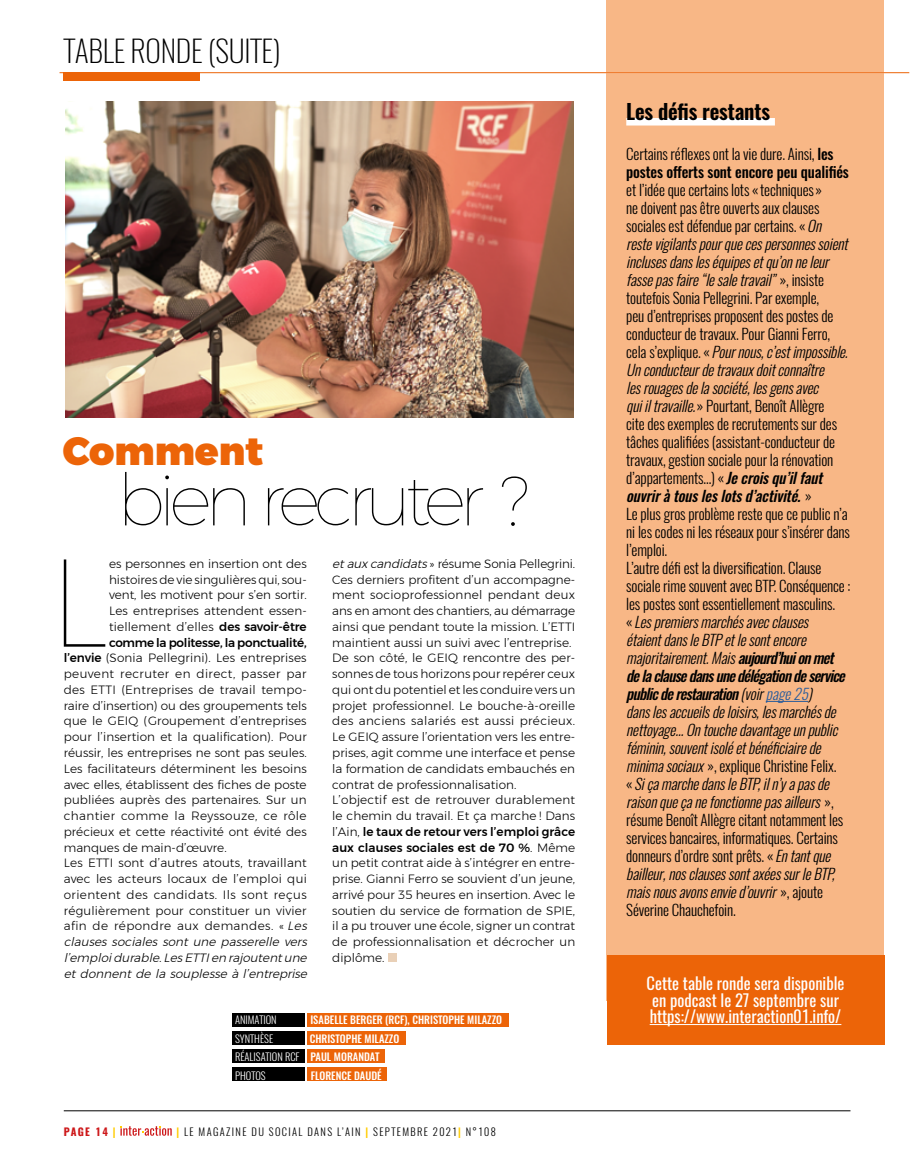
<style>
.page{position:relative;width:913px;height:1170px;background:#fff}
.page>*{position:absolute;margin:0;border:0;box-sizing:border-box;transform-origin:0 0}
.BODY{font:100 124.65px "Montserrat";color:#000}
.t1{font:100 72px "Montserrat";letter-spacing:-.09em;color:#000}
.t2{font:900 39px "Montserrat";color:#ec6408}
.t3{font:200 30px "Oswald";letter-spacing:-.01em;color:#000}
.Titre_colonne_soulig{font:600 21px "Oswald";letter-spacing:-.01em;color:#000}
.t4{font:16.5px/16.5px "Oswald";color:#fff}
.t5{font:300 15px/18px "Oswald";letter-spacing:-.01em;color:#000}
.t6{font:italic 300 15px/18px "Oswald";color:#000}
.TB___paragraphe_sans{font:300 12px/15.8px "Montserrat";letter-spacing:.01em;color:#000;text-align:justify}
.BODY-2{font:300 12px "Montserrat";letter-spacing:.005em;color:#000}
.BODY-3{font:300 12px "Montserrat";letter-spacing:.03em;color:#000}
.BODY-4{font:300 12px "Montserrat";letter-spacing:.025em;color:#000}
.BODY-5{font:500 12px "Montserrat";letter-spacing:-.02em;color:#000}
.t7{font:500 10.5px "Oswald";color:#fff}
.t8{font:300 10.5px "Oswald";letter-spacing:.13em;color:#000}
.t9{font:300 10.5px "Oswald";color:#fff}
.t10{font:700 10.5px "Oswald";letter-spacing:.13em;color:#cd1719}
.s1{font-weight:500}
.s2{font-style:italic}
.s3{color:#fc0}
.s4{font-weight:700;color:#fc0}
.s5{font-weight:500;font-style:italic}
.s6{font-style:normal}
.s7{color:#275b9b}
</style>
<div class="page">
<svg style="left:789px;top:955px;width:96px;height:157px"></svg>
<div style="left:884px;top:1110px;width:29px;height:59px;background:#fff"></div>
<div style="left:606px;top:0;width:278px;height:1000px;background:#f8b786"></div>
<div style="left:64px;top:72px;width:136px;height:9px;background:#ec6408"></div>
<hr style="left:60px;top:72px;width:849px;height:1px;background:#ec6408">
<hr style="left:64px;top:1110px;width:786px;height:1px;background:#000">
<img style="left:65px;top:101px;width:509px;height:317px">
<div style="left:388px;top:953px;width:8px;height:8px;background:#e9d0b7"></div>
<div style="left:626px;top:118px;width:149px;height:7px;background:#fff"></div>
<hr style="left:766px;top:701px;width:42px;height:1px;background:#275b9b">
<div style="left:232px;top:1013px;width:72px;height:13px;background:#000"></div>
<div style="left:307px;top:1013px;width:201px;height:13px;background:#ec6408"></div>
<div style="left:232px;top:1067px;width:72px;height:13px;background:#000"></div>
<div style="left:307px;top:1067px;width:80px;height:13px;background:#ec6408"></div>
<div style="left:232px;top:1049px;width:72px;height:13px;background:#000"></div>
<div style="left:232px;top:1031px;width:72px;height:13px;background:#000"></div>
<div style="left:307px;top:1049px;width:77px;height:13px;background:#ec6408"></div>
<div style="left:307px;top:1031px;width:98px;height:13px;background:#ec6408"></div>
<svg style="left:120px;top:1126px;width:52px;height:9px"></svg>
<div style="left:607px;top:955px;width:277px;height:89px;background:#ec6408"></div>
<hr style="left:650px;top:1024px;width:191px;height:1px;background:#fff">
<p class="t3" style="left:64px;top:25px;width:218px">TABLE RONDE (SUITE)</p>
<p class="t2" style="left:63px;top:419px;width:202px">Comment</p>
<p class="t1" style="left:117px;top:447px;width:413px">bien recruter ?</p>
<p class="BODY" style="left:48px;top:512px;width:63px">L</p>
<p class="BODY-2" style="left:109px;top:554px;width:199px">es personnes en insertion ont des</p>
<p class="BODY-2" style="left:109px;top:570px;width:199px">histoires de vie singulières qui, sou-</p>
<p class="BODY-2" style="left:109px;top:586px;width:199px">vent, les motivent pour s’en sortir.</p>
<p class="BODY-2" style="left:109px;top:602px;width:199px">Les entreprises attendent essen-</p>
<p class="BODY-2" style="left:109px;top:617px;width:199px">tiellement d’elles <span class="s1">des savoir-être</span></p>
<p class="BODY-5" style="left:109px;top:633px;width:199px">comme la politesse, la ponctualité,</p>
<p class="BODY-2" style="left:64px;top:649px;width:244px"><span class="s1">l’envie</span> (Sonia Pellegrini). Les entreprises</p>
<p class="BODY-3" style="left:64px;top:665px;width:244px">peuvent recruter en direct, passer par</p>
<p class="BODY-4" style="left:64px;top:680px;width:244px">des ETTI (Entreprises de travail tempo-</p>
<p class="BODY-2" style="left:64px;top:696px;width:244px">raire d’insertion) ou des groupements tels</p>
<p class="BODY-2" style="left:64px;top:712px;width:244px">que le GEIQ (Groupement d’entreprises</p>
<p class="BODY-2" style="left:64px;top:728px;width:244px">pour l’insertion et la qualification). Pour</p>
<p class="BODY-2" style="left:64px;top:743px;width:244px">réussir, les entreprises ne sont pas seules.</p>
<p class="BODY-2" style="left:64px;top:759px;width:244px">Les facilitateurs déterminent les besoins</p>
<p class="BODY-2" style="left:64px;top:775px;width:244px">avec elles, établissent des fiches de poste</p>
<p class="BODY-2" style="left:64px;top:791px;width:244px">publiées auprès des partenaires. Sur un</p>
<p class="BODY-3" style="left:64px;top:806px;width:244px">chantier comme la Reyssouze, ce rôle</p>
<p class="BODY-2" style="left:64px;top:822px;width:244px">précieux et cette réactivité ont évité des</p>
<p class="BODY-2" style="left:64px;top:838px;width:164px">manques de main-d’œuvre.</p>
<p class="TB___paragraphe_sans" style="left:64px;top:854px;width:248px;text-align:left">Les ETTI sont d’autres atouts, travaillant avec les acteurs locaux de l’emploi qui orientent des candidats. Ils sont reçus régulièrement pour constituer un vivier afin de répondre aux demandes. « <span class="s2">Les clauses sociales sont une passerelle vers l’emploidurable.LesETTIen rajoutentune etdonnentde la souplesse à l’entreprise</span></p>
<p class="TB___paragraphe_sans" style="left:332px;top:555px;width:244px"><span class="s2">etauxcandidats</span>» résume Sonia Pellegrini.<br>Ces derniers profitent d’un accompagne&shy;ment socioprofessionnel pendant deux ans en amont des chantiers, au démarrage ainsi que pendant toute la mission. L’ETTI maintient aussi un suivi avec l’entreprise.</p>
<p class="TB___paragraphe_sans" style="left:332px;top:650px;width:244px">De son côté, le GEIQ rencontre des per&shy;sonnes de tous horizons pour repérer ceux qui ont du potentiel et les conduire vers un projet professionnel. Le bouche-à-oreille des anciens salariés est aussi précieux.<br>Le GEIQ assure l’orientation vers les entre&shy;prises, agit comme une interface et pense la formation de candidats embauchés en contrat de professionnalisation.</p>
<p class="TB___paragraphe_sans" style="left:332px;top:791px;width:244px">L’objectif est de retrouver durablement le chemin du travail. Et ça marche ! Dans l’Ain, <span class="s1">le taux de retour vers l’emploi grâce aux clauses sociales est de 70 %</span>. Même un petit contrat aide à s’intégrer en entre&shy;prise. Gianni Ferro se souvient d’un jeune, arrivé pour 35 heures en insertion. Avec le soutien du service de formation de SPIE, il a pu trouver une école, signer un contrat de professionnalisation et décrocher un diplôme.</p>
<p class="t9" style="left:235px;top:1010px;width:43px">ANIMATION</p>
<p class="t7" style="left:310px;top:1014px;width:193px">ISABELLE BERGER (RCF), CHRISTOPHE MILAZZO</p>
<p class="t9" style="left:235px;top:1029px;width:40px">SYNTHÈSE</p>
<p class="t7" style="left:310px;top:1032px;width:91px">CHRISTOPHE MILAZZO</p>
<p class="t9" style="left:235px;top:1047px;width:146px">RÉALISATION RCF <span class="s1">PAUL MORANDAT</span></p>
<p class="t9" style="left:235px;top:1065px;width:32px">PHOTOS</p>
<p class="t7" style="left:311px;top:1069px;width:72px">FLORENCE DAUDÉ</p>
<p class="t10" style="left:64px;top:1125px;width:53px">PAGE 14 <span class="s3">|</span></p>
<p class="t8" style="left:177px;top:1121px;width:321px"><span class="s4">|</span> LE MAGAZINE DU SOCIAL DANS L’AIN <span class="s4">|</span> SEPTEMBRE 2021<span class="s4">|</span> N°108</p>
<p class="t8" style="left:462px;top:1121px;width:39px"><span class="s4">|</span> N°108</p>
<p class="Titre_colonne_soulig" style="left:626px;top:100px;width:145px">Les défis restants</p>
<p class="t5" style="left:626px;top:143px;width:228px">Certains réflexes ont la vie dure. Ainsi, <span class="s1">les postes offerts sont encore peu qualifiés </span>et l’idée que certains lots «techniques»<br>ne doivent pas être ouverts aux clauses sociales est défendue par certains. «<span class="s2">On restevigilantspourquecespersonnessoient inclusesdansleséquipesetqu’onneleur fassepasfaire“lesaletravail”</span>» , i n s i s t e toutefois Sonia Pellegrini. Par exemple,<br>peu d’entreprises proposent des postes de conducteur de travaux. Pour Gianni Ferro,<br>c e l a s ’ e x p l i q u e . « <span class="s2">Pournous,c’estimpossible.<br>Unconducteurdetravauxdoitconnaître lesrouagesdelasociété,lesgensavec quiiltravaille.</span>» Pourtant, Benoît Allègre<br>cite des exemples de recrutements sur des tâches qualifiées (assistant-conducteur de travaux, gestion sociale pour la rénovation d’appartements…) «<span class="s5">Jecroisqu’ilfaut ouvriràtousleslotsd’activité.</span> »<br>Le plus gros problème reste que ce public n’a ni les codes ni les réseaux pour s’insérer dans l’emploi.</p>
<p class="t6" style="left:626px;top:557px;width:226px"><span class="s6">L’autre défi est la diversification. Clause sociale rime souvent avec BTP. Conséquence : les postes sont essentiellement masculins.<br>«</span> Lespremiersmarchésavecclauses étaientdansleBTPetlesontencore majoritairement.Mais<span class="s1">aujourd’huionmet delaclausedansunedélégationdeservice publicderestauration</span>(voir<span class="s7">page25</span>) danslesaccueilsdeloisirs,lesmarchésde nettoyage…Ontouchedavantageunpublic féminin,souventisoléetbénéficiairede minimasociaux<span class="s6">», explique Christine Felix.</span></p>
<p class="t6" style="left:626px;top:773px;width:219px"><span class="s6">«</span> SiçamarchedansleBTP,iln’yapasde raisonqueçanefonctionnepasailleurs<span class="s6">» , résume Benoît Allègre citant notamment les services bancaires, informatiques. Certains donneurs d’ordre sont prêts. «</span>Entantque bailleur,nosclausessontaxéessurleBTP, maisnousavonsenvied’ouvrir<span class="s6">» , a j o u t e Séverine Chauchefoin.</span></p>
<p class="t4" style="left:647px;top:973px;width:199px">Cette table ronde sera disponible en podcast le 27 septembre sur https://www.interaction01.info/</p>
</div>
